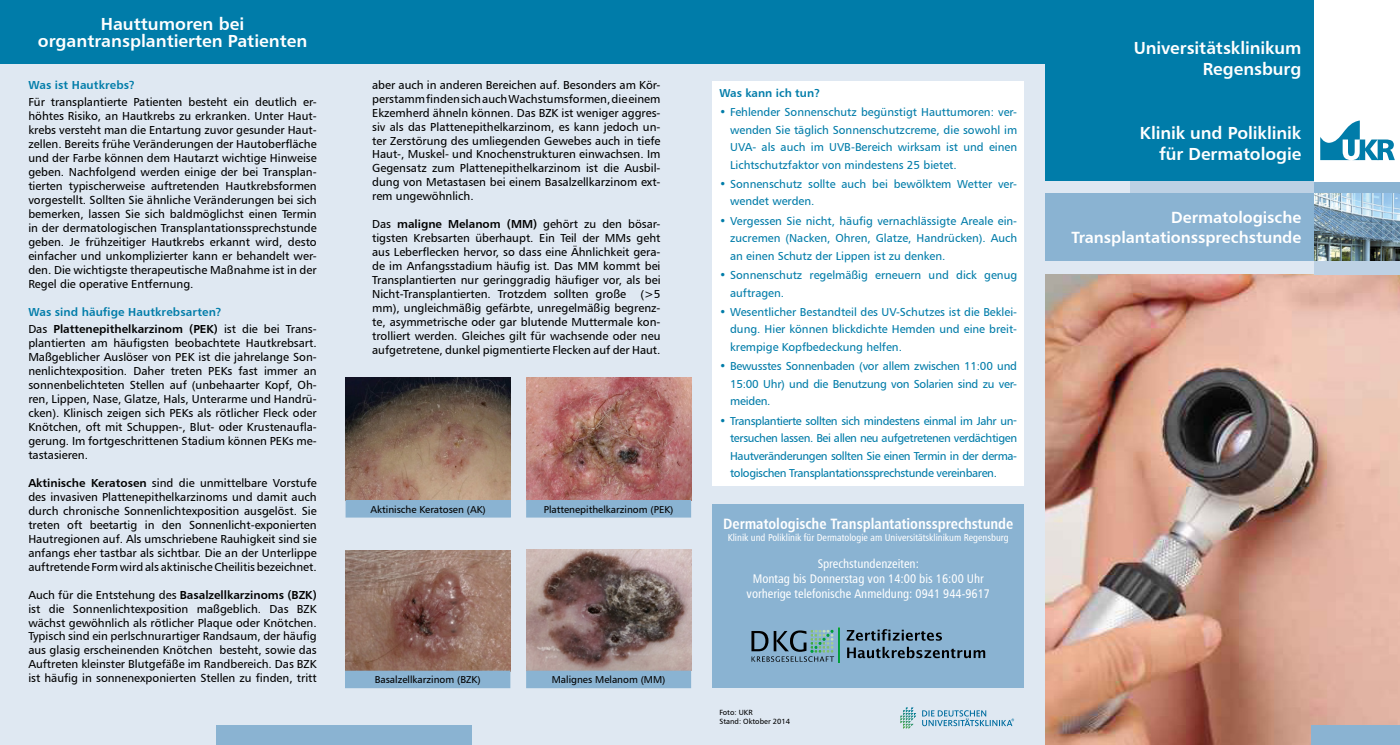
<style>
.page{position:relative;width:1400px;height:745px;background:#fff}
.page>*{position:absolute;margin:0;border:0;box-sizing:border-box;transform-origin:0 0}
.t1{font:17.5px/21px "Humanist 777 BT Bold B";color:#fff;text-align:right}
.t2{font:16.25px/19.5px "Humanist 777 BT Bold B";letter-spacing:-.005em;color:#fff;text-align:right}
.t3{font:15px "Humanist 777 BT Bold Condensed B";color:#fff}
.t4{font:12.5px/15px "Humanist 777 BT Roman Condensed B";color:#fff;text-align:center}
.t5{font:11.62px/14px "Humanist 777 BT Roman B";color:#000;text-align:justify}
.t6{font:11.62px/17.5px "Humanist 777 BT Bold B";letter-spacing:.005em;color:#007ca9}
.t7{font:11.5px/17.5px "Humanist 777 BT Roman B";color:#007ca9;text-align:justify}
.t8{font:11.5px "Humanist 777 BT Bold B";color:#007ca9}
.t9{font:10px "Humanist 777 BT Roman B";color:#000}
.t10{font:10px "Humanist 777 BT Roman Condensed B";color:#fff}
.t11{font:7.5px/9px "Humanist 777 BT Roman B";color:#000}
.s1{font-family:"Humanist 777 BT Roman B";color:#000}
.s2{color:#000}
.s3{font-family:"Humanist 777 BT Bold B"}
</style>
<div class="page">
<div style="left:0;top:0;width:1400px;height:744px;background:#dfe8f2"></div>
<img style="left:1045px;top:275px;width:355px;height:469px">
<div style="left:1130px;top:181px;width:270px;height:13px;background:#bdd1e4"></div>
<div style="left:1315px;top:181px;width:85px;height:13px;background:#8ab3d2"></div>
<div style="left:1315px;top:261px;width:85px;height:14px;background:#bdd1e4"></div>
<div style="left:0;top:0;width:1400px;height:64px;background:#007ca9"></div>
<div style="left:1045px;top:0;width:355px;height:181px;background:#007ca9"></div>
<div style="left:1315px;top:0;width:85px;height:181px;background:#fff"></div>
<div style="left:1045px;top:193px;width:355px;height:67px;background:#8ab3d2"></div>
<svg style="left:1320px;top:120px;width:74px;height:40px"></svg>
<img style="left:1315px;top:193px;width:85px;height:67px">
<div style="left:1311px;top:725px;width:89px;height:19px;background:#8ab3d2"></div>
<div style="left:216px;top:725px;width:255px;height:19px;background:#8ab3d2"></div>
<svg style="left:900px;top:707px;width:16px;height:21px"></svg>
<svg style="left:922px;top:710px;width:92px;height:15px"></svg>
<img style="left:345px;top:377px;width:166px;height:122px">
<svg style="left:345px;top:499px;width:166px;height:19px;background:#8eb2ce"></svg>
<img style="left:526px;top:377px;width:165px;height:122px">
<svg style="left:526px;top:499px;width:166px;height:19px;background:#8eb0cd"></svg>
<img style="left:345px;top:550px;width:165px;height:119px">
<svg style="left:345px;top:669px;width:166px;height:19px;background:#8badc7"></svg>
<img style="left:526px;top:549px;width:165px;height:120px">
<svg style="left:526px;top:669px;width:166px;height:19px;background:#8eb1cd"></svg>
<div style="left:712px;top:82px;width:312px;height:404px;background:#fff"></div>
<div style="left:712px;top:504px;width:312px;height:183px;background:#8ab3d2"></div>
<img style="left:846px;top:629px;width:96px;height:11px">
<img style="left:838px;top:627px;width:2px;height:35px">
<svg style="left:810px;top:629px;width:23px;height:23px"></svg>
<img style="left:771px;top:656px;width:63px;height:5px">
<img style="left:751px;top:630px;width:55px;height:21px">
<h1 class="t1" style="left:38px;top:14px;width:271px;line-height:17.5px;text-align:center">Hauttumoren bei organtransplantierten Patienten</h1>
<p class="t6" style="left:28px;top:75px;width:108px">Was ist Hautkrebs?</p>
<p class="t5" style="left:28px;top:95px;width:290px">Für transplantierte Patienten besteht ein deutlich er&shy;höhtes Risiko, an Hautkrebs zu erkranken. Unter Haut&shy;krebs versteht man die Entartung zuvor gesunder Haut&shy;zellen. Bereits frühe Veränderungen der Hautoberfläche und der Farbe können dem Hautarzt wichtige Hinweise geben. Nachfolgend werden einige der bei Transplan&shy;tierten typischerweise auftretenden Hautkrebsformen vorgestellt. Sollten Sie ähnliche Veränderungen bei sich bemerken, lassen Sie sich baldmöglichst einen Termin in der dermatologischen Transplantationssprechstunde geben. Je frühzeitiger Hautkrebs erkannt wird, desto einfacher und unkomplizierter kann er behandelt wer&shy;den. Die wichtigste therapeutische Maßnahme ist in der Regel die operative Entfernung.</p>
<p class="t6" style="left:28px;top:302px;width:290px">Was sind häufige Hautkrebsarten?<br><span class="s1">Das</span> <span class="s2">Plattenepithelkarzinom (PEK)</span> <span class="s1">ist die bei Trans-</span></p>
<p class="t5" style="left:28px;top:335px;width:290px">plantierten am häufigsten beobachtete Hautkrebsart.<br>Maßgeblicher Auslöser von PEK ist die jahrelange Son&shy;nenlichtexposition. Daher treten PEKs fast immer an sonnenbelichteten Stellen auf (unbehaarter Kopf, Oh&shy;ren, Lippen, Nase, Glatze, Hals, Unterarme und Handrü&shy;cken). Klinisch zeigen sich PEKs als rötlicher Fleck oder Knötchen, oft mit Schuppen-, Blut- oder Krustenaufla&shy;gerung. Im fortgeschrittenen Stadium können PEKs me&shy;tastasieren.</p>
<p class="t5" style="left:28px;top:475px;width:290px"><span class="s3">Aktinische Keratosen</span> sind die unmittelbare Vorstufe des invasiven Plattenepithelkarzinoms und damit auch durch chronische Sonnenlichtexposition ausgelöst. Sie treten oft beetartig in den Sonnenlicht-exponierten Hautregionen auf. Als umschriebene Rauhigkeit sind sie anfangs eher tastbar als sichtbar. Die an der Unterlippe auftretende Form wird als aktinische Cheilitis bezeichnet.</p>
<p class="t5" style="left:28px;top:587px;width:290px">Auch für die Entstehung des <span class="s3">Basalzellkarzinoms (BZK) </span>ist die Sonnenlichtexposition maßgeblich. Das BZK wächst gewöhnlich als rötlicher Plaque oder Knötchen.<br>Typisch sind ein perlschnurartiger Randsaum, der häufig aus glasig erscheinenden Knötchen besteht, sowie das Auftreten kleinster Blutgefäße im Randbereich. Das BZK ist häufig in sonnenexponierten Stellen zu finden, tritt</p>
<p class="t5" style="left:372px;top:77px;width:290px">aber auch in anderen Bereichen auf. Besonders am Kör&shy;perstamm finden sich auch Wachstumsformen, die einem Ekzemherd ähneln können. Das BZK ist weniger aggres&shy;siv als das Plattenepithelkarzinom, es kann jedoch un&shy;ter Zerstörung des umliegenden Gewebes auch in tiefe Haut-, Muskel- und Knochenstrukturen einwachsen. Im Gegensatz zum Plattenepithelkarzinom ist die Ausbil&shy;dung von Metastasen bei einem Basalzellkarzinom ext&shy;rem ungewöhnlich.</p>
<p class="t5" style="left:372px;top:217px;width:290px">Das <span class="s3">maligne Melanom (MM)</span> gehört zu den bösar&shy;tigsten Krebsarten überhaupt. Ein Teil der MMs geht aus Leberflecken hervor, so dass eine Ähnlichkeit gera&shy;de im Anfangsstadium häufig ist. Das MM kommt bei Transplantierten nur geringgradig häufiger vor, als bei Nicht-Transplantierten. Trotzdem sollten große (&gt;5 mm), ungleichmäßig gefärbte, unregelmäßig begrenz&shy;te, asymmetrische oder gar blutende Muttermale kon&shy;trolliert werden. Gleiches gilt für wachsende oder neu aufgetretene, dunkel pigmentierte Flecken auf der Haut.</p>
<p class="t9" style="left:370px;top:502px;width:117px">Aktinische Keratosen (AK)</p>
<p class="t9" style="left:544px;top:502px;width:131px">Plattenepithelkarzinom (PEK)</p>
<p class="t9" style="left:375px;top:673px;width:107px">Basalzellkarzinom (BZK)</p>
<p class="t9" style="left:552px;top:673px;width:115px">Malignes Melanom (MM)</p>
<p class="t8" style="left:719px;top:85px;width:102px">Was kann ich tun?</p>
<p class="t7" style="left:730px;top:103px;width:289px;text-indent:-11px">• Fehlender Sonnenschutz begünstigt Hauttumoren: ver&shy;wenden Sie täglich Sonnenschutzcreme, die sowohl im UVA- als auch im UVB-Bereich wirksam ist und einen Lichtschutzfaktor von mindestens 25 bietet.</p>
<p class="t7" style="left:730px;top:175px;width:289px;text-indent:-11px">• Sonnenschutz sollte auch bei bewölktem Wetter ver&shy;wendet werden.</p>
<p class="t7" style="left:730px;top:211px;width:289px;text-indent:-11px">• Vergessen Sie nicht, häufig vernachlässigte Areale ein&shy;zucremen (Nacken, Ohren, Glatze, Handrücken). Auch an einen Schutz der Lippen ist zu denken.</p>
<p class="t7" style="left:730px;top:266px;width:289px;text-indent:-11px">• Sonnenschutz regelmäßig erneuern und dick genug auftragen.</p>
<p class="t7" style="left:730px;top:302px;width:289px;text-indent:-11px">• Wesentlicher Bestandteil des UV-Schutzes ist die Beklei&shy;dung. Hier können blickdichte Hemden und eine breit&shy;krempige Kopfbedeckung helfen.</p>
<p class="t7" style="left:730px;top:357px;width:289px;text-indent:-11px">• Bewusstes Sonnenbaden (vor allem zwischen 11:00 und 15:00 Uhr) und die Benutzung von Solarien sind zu ver&shy;meiden.</p>
<p class="t7" style="left:730px;top:411px;width:289px;text-indent:-11px">• Transplantierte sollten sich mindestens einmal im Jahr un&shy;tersuchen lassen. Bei allen neu aufgetretenen verdächtigen Hautveränderungen sollten Sie einen Termin in der derma&shy;tologischen Transplantationssprechstunde vereinbaren.</p>
<p class="t3" style="left:723px;top:514px;width:292px">Dermatologische Transplantationssprechstunde</p>
<p class="t10" style="left:728px;top:531px;width:282px">Klinik und Poliklinik für Dermatologie am Universitätsklinikum Regensburg</p>
<p class="t4" style="left:746px;top:555px;width:245px">Sprechstundenzeiten:<br>Montag bis Donnerstag von 14:00 bis 16:00 Uhr vorherige telefonische Anmeldung: 0941 944-9617</p>
<p class="t11" style="left:719px;top:707px;width:72px">Foto: UKR<br>Stand: Oktober 2014</p>
<h1 class="t1" style="left:1133px;top:37px;width:169px">Universitätsklinikum<br>Regensburg</h1>
<h1 class="t1" style="left:1139px;top:122px;width:163px">Klinik und Poliklinik für Dermatologie</h1>
<h2 class="t2" style="left:1071px;top:207px;width:231px">Dermatologische<br>Transplantationssprechstunde</h2>
</div>
